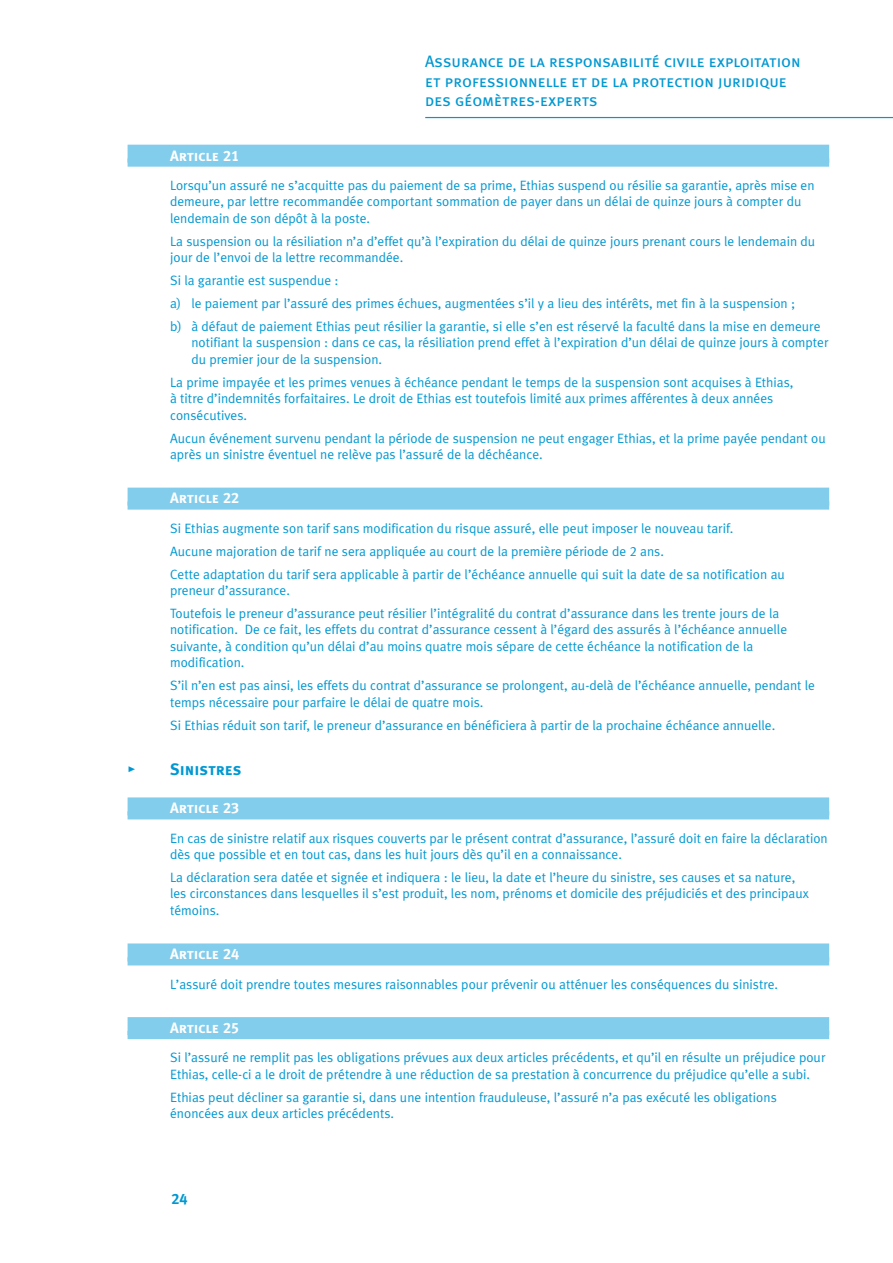
<style>
.page{position:relative;width:893px;height:1263px;background:#fff}
.page>*{position:absolute;margin:0;border:0;box-sizing:border-box;transform-origin:0 0}
.t1{font:16.5px/19.8px "Meta Ethias Book Caps";color:#0098d2}
.t2{font:16.5px "Meta Ethias Bold Caps";color:#0098d2}
.t3{font:15px "Meta Ethias Bold Caps";color:#fff}
.t4{font:15px "Meta Ethias Bold Caps";color:#0098d2}
.t5{font:13.5px/16.5px "Meta Ethias Normal";color:#0098d2}
</style>
<div class="page">
<hr style="left:425px;top:117px;width:468px;height:1px;background:#0098d2">
<div style="left:128px;top:145px;width:701px;height:18px;background:#82ccec"></div>
<div style="left:128px;top:158px;width:701px;height:9px;background:#82ccec"></div>
<div style="left:128px;top:488px;width:701px;height:18px;background:#82ccec"></div>
<div style="left:128px;top:501px;width:701px;height:9px;background:#82ccec"></div>
<div style="left:128px;top:797px;width:701px;height:18px;background:#82ccec"></div>
<div style="left:128px;top:811px;width:701px;height:8px;background:#82ccec"></div>
<div style="left:128px;top:943px;width:701px;height:18px;background:#82ccec"></div>
<div style="left:128px;top:957px;width:701px;height:8px;background:#82ccec"></div>
<div style="left:128px;top:1017px;width:701px;height:18px;background:#82ccec"></div>
<div style="left:128px;top:1031px;width:701px;height:8px;background:#82ccec"></div>
<p class="t1" style="left:425px;top:51px;width:377px">Assurance de la responsabilité civile exploitation et professionnelle et de la protection juridique des géomètres-experts</p>
<p class="t3" style="left:170px;top:147px;width:71px">Article 21</p>
<p class="t5" style="left:170px;top:177px;width:646px">Lorsqu’un assuré ne s’acquitte pas du paiement de sa prime, Ethias suspend ou résilie sa garantie, après mise en demeure, par lettre recommandée comportant sommation de payer dans un délai de quinze jours à compter du lendemain de son dépôt à la poste.</p>
<p class="t5" style="left:170px;top:233px;width:647px">La suspension ou la résiliation n’a d’effet qu’à l’expiration du délai de quinze jours prenant cours le lendemain du jour de l’envoi de la lettre recommandée.</p>
<p class="t5" style="left:170px;top:269px;width:652px;line-height:23px">Si la garantie est suspendue :<br>a) le paiement par l’assuré des primes échues, augmentées s’il y a lieu des intérêts, met fin à la suspension ;<br>b) à défaut de paiement Ethias peut résilier la garantie, si elle s’en est réservé la faculté dans la mise en demeure</p>
<p class="t5" style="left:191px;top:334px;width:639px">notifiant la suspension : dans ce cas, la résiliation prend effet à l’expiration d’un délai de quinze jours à compter du premier jour de la suspension.</p>
<p class="t5" style="left:170px;top:374px;width:625px">La prime impayée et les primes venues à échéance pendant le temps de la suspension sont acquises à Ethias, à titre d’indemnités forfaitaires. Le droit de Ethias est toutefois limité aux primes afférentes à deux années consécutives.</p>
<p class="t5" style="left:170px;top:429px;width:657px">Aucun événement survenu pendant la période de suspension ne peut engager Ethias, et la prime payée pendant ou après un sinistre éventuel ne relève pas l’assuré de la déchéance.</p>
<p class="t3" style="left:170px;top:490px;width:71px">Article 22</p>
<p class="t5" style="left:170px;top:516px;width:616px;line-height:23px">Si Ethias augmente son tarif sans modification du risque assuré, elle peut imposer le nouveau tarif.<br>Aucune majoration de tarif ne sera appliquée au court de la première période de 2 ans.<br>Cette adaptation du tarif sera applicable à partir de l’échéance annuelle qui suit la date de sa notification au</p>
<p class="t5" style="left:170px;top:579px;width:611px;line-height:23px">preneur d’assurance.<br>Toutefois le preneur d’assurance peut résilier l’intégralité du contrat d’assurance dans les trente jours de la</p>
<p class="t5" style="left:170px;top:621px;width:619px">notification. De ce fait, les effets du contrat d’assurance cessent à l’égard des assurés à l’échéance annuelle suivante, à condition qu’un délai d’au moins quatre mois sépare de cette échéance la notification de la modification.</p>
<p class="t5" style="left:170px;top:677px;width:647px">S’il n’en est pas ainsi, les effets du contrat d’assurance se prolongent, au-delà de l’échéance annuelle, pendant le temps nécessaire pour parfaire le délai de quatre mois.</p>
<p class="t5" style="left:170px;top:716px;width:607px">Si Ethias réduit son tarif, le preneur d’assurance en bénéficiera à partir de la prochaine échéance annuelle.</p>
<p class="t2" style="left:128px;top:760px;width:116px">• Sinistres</p>
<p class="t3" style="left:170px;top:799px;width:71px">Article 23</p>
<p class="t5" style="left:170px;top:829px;width:659px">En cas de sinistre relatif aux risques couverts par le présent contrat d’assurance, l’assuré doit en faire la déclaration dès que possible et en tout cas, dans les huit jours dès qu’il en a connaissance.</p>
<p class="t5" style="left:170px;top:869px;width:640px">La déclaration sera datée et signée et indiquera : le lieu, la date et l’heure du sinistre, ses causes et sa nature, les circonstances dans lesquelles il s’est produit, les nom, prénoms et domicile des préjudiciés et des principaux témoins.</p>
<p class="t3" style="left:170px;top:945px;width:71px">Article 24</p>
<p class="t5" style="left:170px;top:975px;width:610px">L’assuré doit prendre toutes mesures raisonnables pour prévenir ou atténuer les conséquences du sinistre.</p>
<p class="t3" style="left:170px;top:1019px;width:71px">Article 25</p>
<p class="t5" style="left:170px;top:1049px;width:657px">Si l’assuré ne remplit pas les obligations prévues aux deux articles précédents, et qu’il en résulte un préjudice pour<br>Ethias, celle-ci a le droit de prétendre à une réduction de sa prestation à concurrence du préjudice qu’elle a subi.</p>
<p class="t5" style="left:170px;top:1088px;width:608px">Ethias peut décliner sa garantie si, dans une intention frauduleuse, l’assuré n’a pas exécuté les obligations énoncées aux deux articles précédents.</p>
<p class="t4" style="left:172px;top:1190px;width:18px">24</p>
</div>
